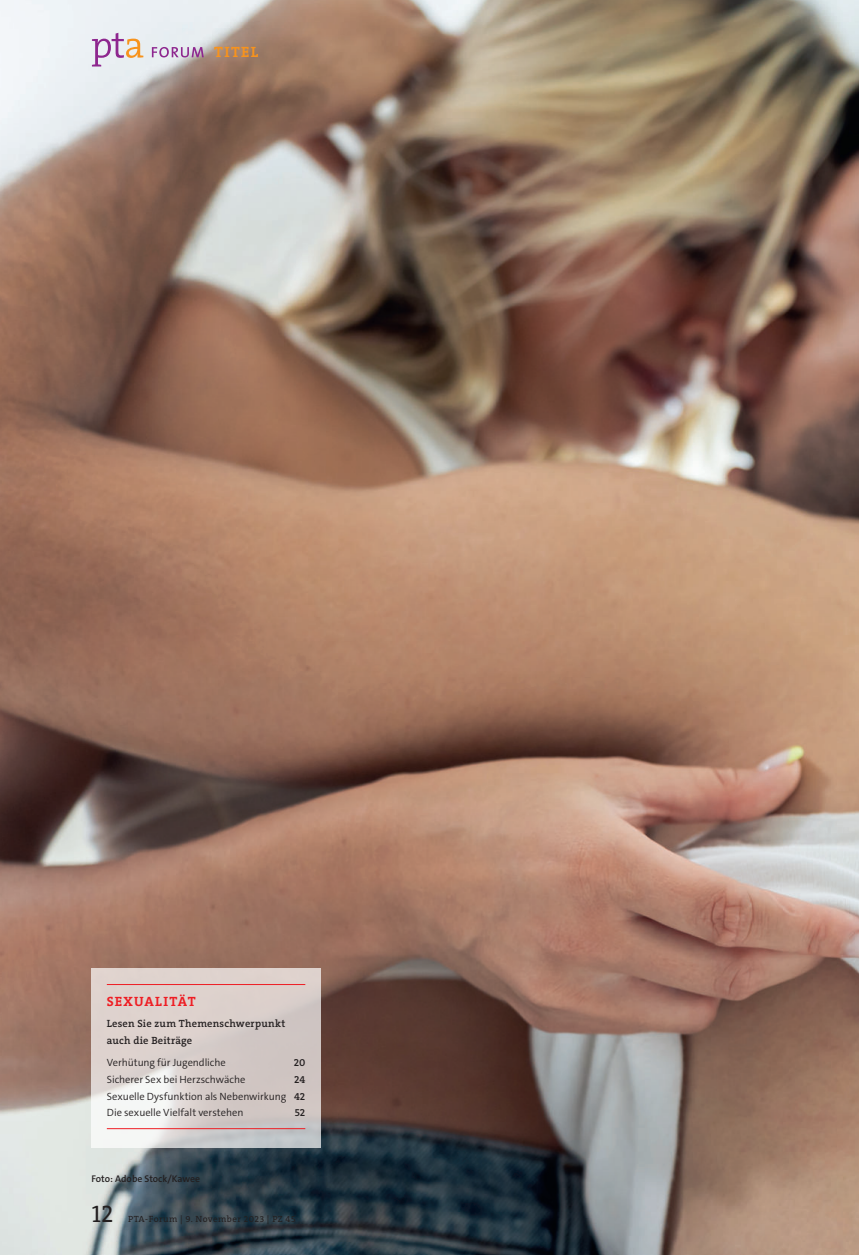
<style>
.page{position:relative;width:859px;height:1255px;background:#fff}
.page>*{position:absolute;margin:0;border:0;box-sizing:border-box;transform-origin:0 0}
.t1{font:24px "The Serif C5";color:#231f20}
.t2{font:700 15px "The Serif C5";letter-spacing:.09em;color:#f7931d}
.t3{font:700 13.5px "The Serif C5";letter-spacing:.085em;color:#ee1d23}
.t4{font:300 10.5px/15.8px "The Sans C5";letter-spacing:-.005em;color:#231f20}
.t5{font:600 10.5px/17px "The Serif C5";letter-spacing:.015em;color:#231f20}
.t6{font:600 9.75px "The Sans C5";color:#231f20}
.t7{font:9px "The Serif C5";letter-spacing:.05em;color:#231f20}
.s1{font-family:"The Serif C5";font-weight:600}
</style>
<div class="page">
<img style="left:0;top:0;width:859px;height:1254px">
<svg style="left:92px;top:33px;width:51px;height:33px;background:#dbc5d0"></svg>
<svg style="left:152px;top:47px;width:52px;height:10px"></svg>
<svg style="left:91px;top:968px;width:230px;height:179px;background:#d9d1ce"></svg>
<hr style="left:107px;top:984px;width:198px;height:1px;background:#ee1d23">
<hr style="left:107px;top:1128px;width:198px;height:1px;background:#ee1d23">
<h2 class="t2" style="left:214px;top:43px;width:46px">TITEL</h2>
<p class="t3" style="left:107px;top:993px;width:90px">SEXUALITÄT</p>
<p class="t5" style="left:107px;top:1016px;width:180px">Lesen Sie zum Themenschwerpunkt auch die Beiträge</p>
<p class="t4" style="left:107px;top:1055px;width:121px">Verhütung für Jugendliche</p>
<p class="t5" style="left:294px;top:1054px;width:13px">20</p>
<p class="t4" style="left:107px;top:1072px;width:140px">Sicherer Sex bei Herzschwäche</p>
<p class="t5" style="left:294px;top:1071px;width:13px">24</p>
<p class="t4" style="left:107px;top:1089px;width:200px">Sexuelle Dysfunktion als Nebenwirkung <span class="s1">42<br></span>Die sexuelle Vielfalt verstehen</p>
<p class="t5" style="left:295px;top:1104px;width:12px">52</p>
<p class="t6" style="left:91px;top:1174px;width:110px">Foto: Adobe Stock/Kawee</p>
<h1 class="t1" style="left:92px;top:1203px;width:23px">12</h1>
<p class="t7" style="left:128px;top:1215px;width:169px">PTA-Forum | 9. November 2023 | PZ 45</p>
</div>
